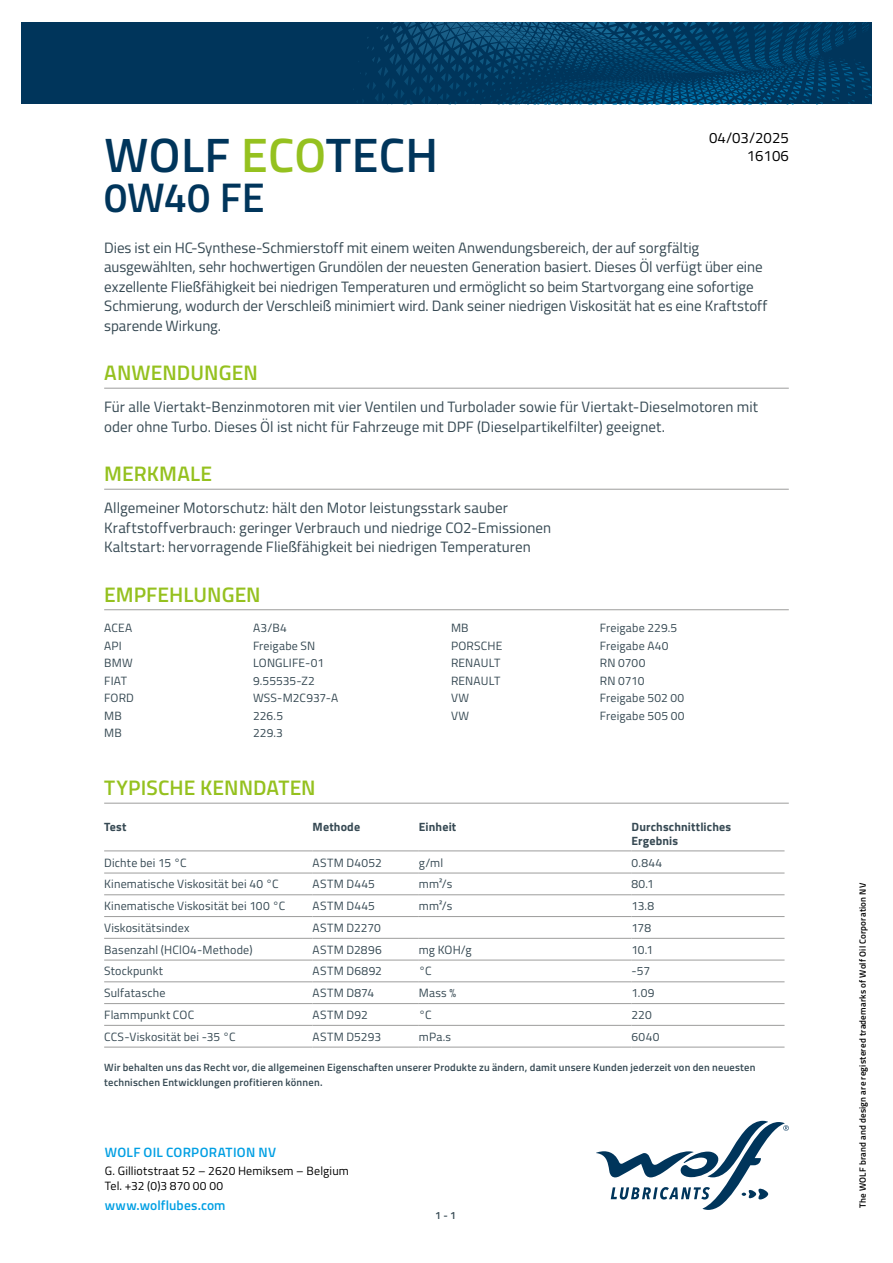
<style>
.page{position:relative;width:893px;height:1263px;background:#fff}
.page>*{position:absolute;margin:0;border:0;box-sizing:border-box;transform-origin:0 0}
.t1{font:600 48.3px "Titillium";letter-spacing:.01em;color:#00355b}
.t2{font:600 41.4px "Titillium";color:#00355b}
.t3{font:600 21px "Titillium";letter-spacing:.005em;color:#95c11f}
.t4{font:15px/19.5px "Titillium";color:#364953}
.t5{font:15px/18px "Titillium";color:#000;text-align:right}
.t6{font:600 13.5px "Titillium";letter-spacing:.015em;color:#009fe3}
.t7{font:12px "Titillium";letter-spacing:.015em;color:#364953}
.t8{font:12px/14.4px "Titillium";letter-spacing:.015em;color:#000}
.t9{font:700 12px/13.5px "Titillium";letter-spacing:.015em;color:#364953}
.t10{font:600 10.5px/15px "Titillium";letter-spacing:.02em;color:#364953}
.t11{font:600 9px "Titillium";letter-spacing:.025em;color:#000}
.s1{color:#95c11f}
</style>
<div class="page">
<svg style="left:596px;top:1121px;width:193px;height:89px"></svg>
<svg style="left:21px;top:22px;width:851px;height:82px;background:#013b62"></svg>
<hr style="left:104px;top:388px;width:685px;height:1px;background:#9d9d9c">
<hr style="left:104px;top:489px;width:685px;height:1px;background:#9d9d9c">
<hr style="left:104px;top:609px;width:685px;height:1px;background:#9d9d9c">
<hr style="left:104px;top:803px;width:685px;height:1px;background:#9d9d9c">
<hr style="left:104px;top:850px;width:209px;height:1px;background:#9d9d9c">
<hr style="left:313px;top:850px;width:106px;height:1px;background:#9d9d9c">
<hr style="left:419px;top:850px;width:212px;height:1px;background:#9d9d9c">
<hr style="left:631px;top:850px;width:153px;height:1px;background:#9d9d9c">
<hr style="left:104px;top:873px;width:209px;height:1px;background:#9d9d9c">
<hr style="left:313px;top:873px;width:106px;height:1px;background:#9d9d9c">
<hr style="left:419px;top:873px;width:212px;height:1px;background:#9d9d9c">
<hr style="left:631px;top:873px;width:153px;height:1px;background:#9d9d9c">
<hr style="left:104px;top:894px;width:209px;height:1px;background:#9d9d9c">
<hr style="left:313px;top:894px;width:106px;height:1px;background:#9d9d9c">
<hr style="left:419px;top:894px;width:212px;height:1px;background:#9d9d9c">
<hr style="left:631px;top:894px;width:153px;height:1px;background:#9d9d9c">
<hr style="left:104px;top:916px;width:209px;height:1px;background:#9d9d9c">
<hr style="left:313px;top:916px;width:106px;height:1px;background:#9d9d9c">
<hr style="left:419px;top:916px;width:212px;height:1px;background:#9d9d9c">
<hr style="left:631px;top:916px;width:153px;height:1px;background:#9d9d9c">
<hr style="left:104px;top:938px;width:209px;height:1px;background:#9d9d9c">
<hr style="left:313px;top:938px;width:106px;height:1px;background:#9d9d9c">
<hr style="left:419px;top:938px;width:212px;height:1px;background:#9d9d9c">
<hr style="left:631px;top:938px;width:153px;height:1px;background:#9d9d9c">
<hr style="left:104px;top:960px;width:209px;height:1px;background:#9d9d9c">
<hr style="left:313px;top:960px;width:106px;height:1px;background:#9d9d9c">
<hr style="left:419px;top:960px;width:212px;height:1px;background:#9d9d9c">
<hr style="left:631px;top:960px;width:153px;height:1px;background:#9d9d9c">
<hr style="left:104px;top:981px;width:209px;height:1px;background:#9d9d9c">
<hr style="left:313px;top:981px;width:106px;height:1px;background:#9d9d9c">
<hr style="left:419px;top:981px;width:212px;height:1px;background:#9d9d9c">
<hr style="left:631px;top:981px;width:153px;height:1px;background:#9d9d9c">
<hr style="left:104px;top:1003px;width:209px;height:1px;background:#9d9d9c">
<hr style="left:313px;top:1003px;width:106px;height:1px;background:#9d9d9c">
<hr style="left:419px;top:1003px;width:212px;height:1px;background:#9d9d9c">
<hr style="left:631px;top:1003px;width:153px;height:1px;background:#9d9d9c">
<hr style="left:104px;top:1025px;width:209px;height:1px;background:#9d9d9c">
<hr style="left:313px;top:1025px;width:106px;height:1px;background:#9d9d9c">
<hr style="left:419px;top:1025px;width:212px;height:1px;background:#9d9d9c">
<hr style="left:631px;top:1025px;width:153px;height:1px;background:#9d9d9c">
<hr style="left:104px;top:1047px;width:209px;height:1px;background:#9d9d9c">
<hr style="left:313px;top:1047px;width:106px;height:1px;background:#9d9d9c">
<hr style="left:419px;top:1047px;width:212px;height:1px;background:#9d9d9c">
<hr style="left:631px;top:1047px;width:153px;height:1px;background:#9d9d9c">
<p class="t5" style="left:709px;top:128px;width:81px">04/03/2025<br>16106</p>
<h1 class="t1" style="left:104px;top:118px;width:335px">WOLF <span class="s1">ECO</span>TECH</h1>
<h2 class="t2" style="left:104px;top:166px;width:162px">0W40 FE</h2>
<p class="t4" style="left:104px;top:237px;width:665px">Dies ist ein HC-Synthese-Schmierstoff mit einem weiten Anwendungsbereich, der auf sorgfältig ausgewählten, sehr hochwertigen Grundölen der neuesten Generation basiert. Dieses Öl verfügt über eine exzellente Fließfähigkeit bei niedrigen Temperaturen und ermöglicht so beim Startvorgang eine sofortige Schmierung, wodurch der Verschleiß minimiert wird. Dank seiner niedrigen Viskosität hat es eine Kraftstoff sparende Wirkung.</p>
<h3 class="t3" style="left:104px;top:357px;width:155px">ANWENDUNGEN</h3>
<p class="t4" style="left:104px;top:397px;width:655px">Für alle Viertakt-Benzinmotoren mit vier Ventilen und Turbolader sowie für Viertakt-Dieselmotoren mit oder ohne Turbo. Dieses Öl ist nicht für Fahrzeuge mit DPF (Dieselpartikelfilter) geeignet.</p>
<h3 class="t3" style="left:104px;top:458px;width:109px">MERKMALE</h3>
<p class="t4" style="left:104px;top:498px;width:449px">Allgemeiner Motorschutz: hält den Motor leistungsstark sauber<br>Kraftstoffverbrauch: geringer Verbrauch und niedrige CO2-Emissionen<br>Kaltstart: hervorragende Fließfähigkeit bei niedrigen Temperaturen</p>
<h3 class="t3" style="left:104px;top:578px;width:158px">EMPFEHLUNGEN</h3>
<p class="t7" style="left:104px;top:619px;width:30px">ACEA</p>
<p class="t7" style="left:253px;top:619px;width:35px">A3/B4</p>
<p class="t7" style="left:104px;top:637px;width:19px">API</p>
<p class="t7" style="left:253px;top:637px;width:64px">Freigabe SN</p>
<p class="t7" style="left:104px;top:654px;width:30px">BMW</p>
<p class="t7" style="left:253px;top:654px;width:73px">LONGLIFE-01</p>
<p class="t7" style="left:104px;top:672px;width:24px">FIAT</p>
<p class="t7" style="left:253px;top:672px;width:63px">9.55535-Z2</p>
<p class="t7" style="left:104px;top:689px;width:31px">FORD</p>
<p class="t7" style="left:253px;top:689px;width:87px">WSS-M2C937-A</p>
<p class="t7" style="left:104px;top:707px;width:19px">MB</p>
<p class="t7" style="left:253px;top:707px;width:32px">226.5</p>
<p class="t7" style="left:104px;top:724px;width:19px">MB</p>
<p class="t7" style="left:253px;top:724px;width:31px">229.3</p>
<p class="t7" style="left:451px;top:619px;width:19px">MB</p>
<p class="t7" style="left:600px;top:619px;width:79px">Freigabe 229.5</p>
<p class="t7" style="left:451px;top:637px;width:53px">PORSCHE</p>
<p class="t7" style="left:600px;top:637px;width:70px">Freigabe A40</p>
<p class="t7" style="left:451px;top:654px;width:51px">RENAULT</p>
<p class="t7" style="left:600px;top:654px;width:47px">RN 0700</p>
<p class="t7" style="left:451px;top:672px;width:51px">RENAULT</p>
<p class="t7" style="left:600px;top:672px;width:46px">RN 0710</p>
<p class="t7" style="left:451px;top:689px;width:20px">VW</p>
<p class="t7" style="left:600px;top:689px;width:86px">Freigabe 502 00</p>
<p class="t7" style="left:451px;top:707px;width:20px">VW</p>
<p class="t7" style="left:600px;top:707px;width:86px">Freigabe 505 00</p>
<h3 class="t3" style="left:104px;top:772px;width:213px">TYPISCHE KENNDATEN</h3>
<p class="t9" style="left:104px;top:819px;width:24px">Test</p>
<p class="t9" style="left:313px;top:819px;width:49px">Methode</p>
<p class="t9" style="left:419px;top:819px;width:39px">Einheit</p>
<p class="t9" style="left:631px;top:819px;width:101px">Durchschnittliches<br>Ergebnis</p>
<p class="t7" style="left:104px;top:854px;width:84px">Dichte bei 15 °C</p>
<p class="t7" style="left:313px;top:854px;width:71px">ASTM D4052</p>
<p class="t7" style="left:419px;top:854px;width:26px">g/ml</p>
<p class="t7" style="left:631px;top:854px;width:32px">0.844</p>
<p class="t7" style="left:104px;top:875px;width:176px">Kinematische Viskosität bei 40 °C</p>
<p class="t7" style="left:313px;top:875px;width:64px">ASTM D445</p>
<p class="t7" style="left:419px;top:875px;width:35px">mm²/s</p>
<p class="t7" style="left:631px;top:875px;width:24px">80.1</p>
<p class="t7" style="left:104px;top:897px;width:183px">Kinematische Viskosität bei 100 °C</p>
<p class="t7" style="left:313px;top:897px;width:64px">ASTM D445</p>
<p class="t7" style="left:419px;top:897px;width:35px">mm²/s</p>
<p class="t7" style="left:631px;top:897px;width:24px">13.8</p>
<p class="t7" style="left:104px;top:919px;width:87px">Viskositätsindex</p>
<p class="t7" style="left:313px;top:919px;width:70px">ASTM D2270</p>
<p class="t7" style="left:631px;top:919px;width:21px">178</p>
<p class="t7" style="left:104px;top:941px;width:150px">Basenzahl (HClO4-Methode)</p>
<p class="t7" style="left:313px;top:941px;width:71px">ASTM D2896</p>
<p class="t7" style="left:419px;top:941px;width:54px">mg KOH/g</p>
<p class="t7" style="left:631px;top:941px;width:23px">10.1</p>
<p class="t7" style="left:104px;top:962px;width:60px">Stockpunkt</p>
<p class="t7" style="left:313px;top:962px;width:71px">ASTM D6892</p>
<p class="t7" style="left:419px;top:962px;width:14px">°C</p>
<p class="t7" style="left:631px;top:962px;width:20px">-57</p>
<p class="t7" style="left:104px;top:984px;width:63px">Sulfatasche</p>
<p class="t7" style="left:313px;top:984px;width:63px">ASTM D874</p>
<p class="t7" style="left:419px;top:984px;width:39px">Mass %</p>
<p class="t7" style="left:631px;top:984px;width:25px">1.09</p>
<p class="t7" style="left:104px;top:1006px;width:92px">Flammpunkt COC</p>
<p class="t7" style="left:313px;top:1006px;width:57px">ASTM D92</p>
<p class="t7" style="left:419px;top:1006px;width:14px">°C</p>
<p class="t7" style="left:631px;top:1006px;width:22px">220</p>
<p class="t7" style="left:104px;top:1028px;width:133px">CCS-Viskosität bei -35 °C</p>
<p class="t7" style="left:313px;top:1028px;width:70px">ASTM D5293</p>
<p class="t7" style="left:419px;top:1028px;width:34px">mPa.s</p>
<p class="t7" style="left:631px;top:1028px;width:30px">6040</p>
<p class="t10" style="left:104px;top:1059px;width:653px">Wir behalten uns das Recht vor, die allgemeinen Eigenschaften unserer Produkte zu ändern, damit unsere Kunden jederzeit von den neuesten technischen Entwicklungen profitieren können.</p>
<p class="t6" style="left:105px;top:1142px;width:173px">WOLF OIL CORPORATION NV</p>
<p class="t8" style="left:105px;top:1163px;width:246px">G. Gilliotstraat 52 – 2620 Hemiksem – Belgium<br>Tel. +32 (0)3 870 00 00</p>
<p class="t6" style="left:105px;top:1195px;width:122px">www.wolflubes.com</p>
<p class="t10" style="left:435px;top:1207px;width:22px">1 - 1</p>
<p class="t11" style="left:856px;top:1208px;width:326px;rotate:-90deg">The WOLF brand and design are registered trademarks of Wolf Oil Corporation NV</p>
</div>
